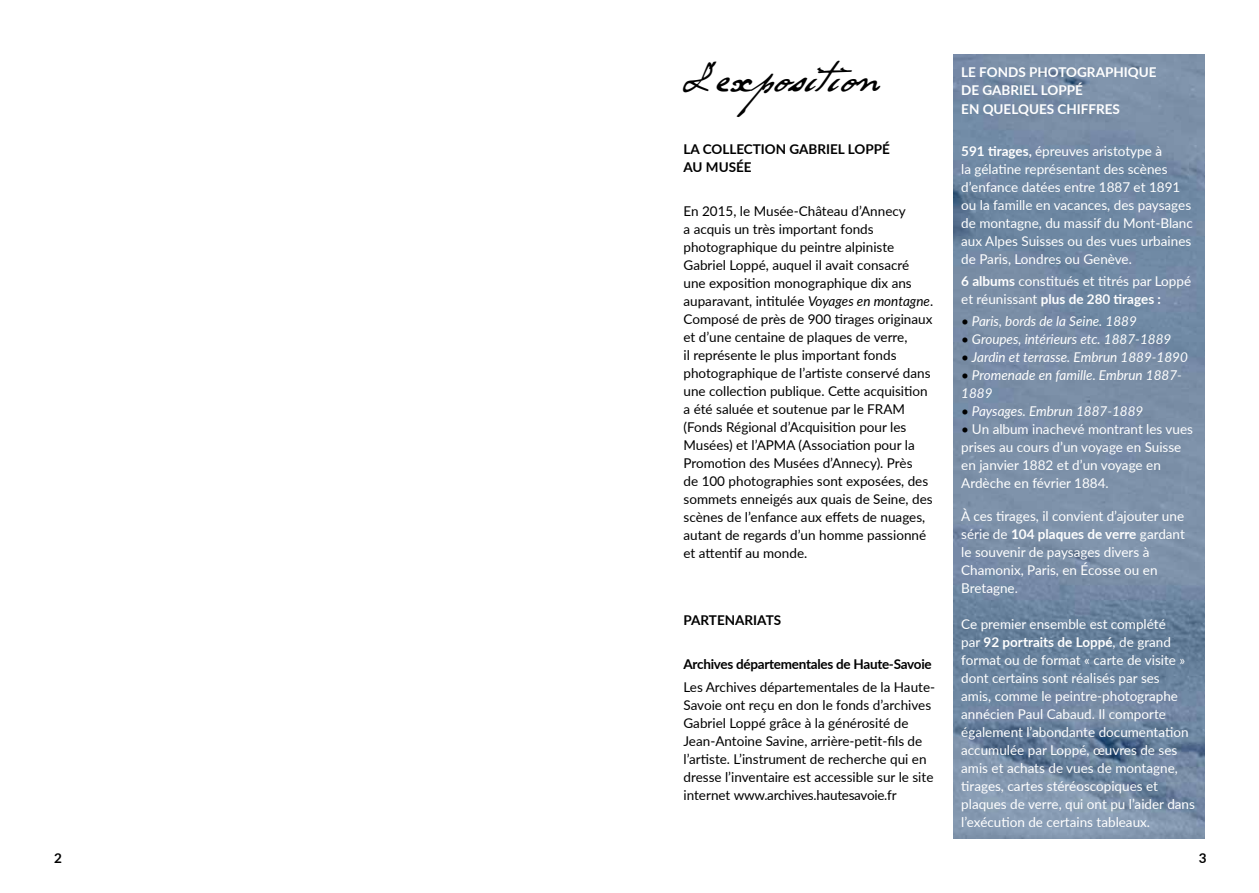
<style>
.page{position:relative;width:1259px;height:893px;background:#fff}
.page>*{position:absolute;margin:0;border:0;box-sizing:border-box;transform-origin:0 0}
.t1{font:46.5px "Loppette V1";color:#000}
.t2{font:13.5px/18px "Lato";color:#000}
.t3{font:13.5px/18px "Lato";color:#fff}
.t4{font:italic 13.5px/18px "Lato";color:#fff}
.t5{font:700 13.5px/18px "Lato";color:#000}
.t6{font:700 13.5px/17.7px "Lato";color:#fff}
.s1{font-style:italic}
.s2{font-weight:700}
.s3{font-style:normal;color:#000}
.s4{color:#000}
</style>
<div class="page">
<img style="left:953px;top:54px;width:252px;height:785px">
<h1 class="t1" style="left:683px;top:48px;width:199px">L'exposition</h1>
<p class="t5" style="left:683px;top:139px;width:208px">la collection Gabriel Loppé au musée</p>
<p class="t2" style="left:683px;top:202px;width:251px">En 2015, le Musée-Château d’Annecy<br>a acquis un très important fonds photographique du peintre alpiniste Gabriel Loppé, auquel il avait consacré une exposition monographique dix ans auparavant, intitulée <span class="s1">Voyages en montagne</span>.<br>Composé de près de 900 tirages originaux et d’une centaine de plaques de verre,<br>il représente le plus important fonds photographique de l’artiste conservé dans une collection publique. Cette acquisition a été saluée et soutenue par le FRAM (Fonds Régional d’Acquisition pour les Musées) et l’APMA (Association pour la Promotion des Musées d’Annecy). Près<br>de 100 photographies sont exposées, des sommets enneigés aux quais de Seine, des scènes de l’enfance aux effets de nuages, autant de regards d’un homme passionné et attentif au monde.</p>
<p class="t5" style="left:683px;top:610px;width:99px">partenariats</p>
<p class="t5" style="left:683px;top:655px;width:250px">Archives départementales de Haute-Savoie</p>
<p class="t2" style="left:683px;top:677px;width:253px">Les Archives départementales de la Haute-Savoie ont reçu en don le fonds d’archives Gabriel Loppé grâce à la générosité de Jean-Antoine Savine, arrière-petit-fils de l’artiste. L’instrument de recherche qui en dresse l’inventaire est accessible sur le site internet www.archives.hautesavoie.fr</p>
<p class="t6" style="left:961px;top:63px;width:197px">Le fonds photog raph ique de Gabriel Loppé</p>
<p class="t6" style="left:961px;top:100px;width:160px">en quelques ch iffres</p>
<p class="t3" style="left:961px;top:141px;width:233px"><span class="s2">591 tirages,</span> épreuves aristotype à<br>la gélatine représentant des scènes d’enfance datées entre 1887 et 1891 ou la famille en vacances, des paysages de montagne, du massif du Mont-Blanc aux Alpes Suisses ou des vues urbaines de Paris, Londres ou Genève.</p>
<p class="t3" style="left:961px;top:272px;width:231px"><span class="s2">6 albums</span> constitués et titrés par Loppé et réunissant <span class="s2">plus de 280 tirages :</span></p>
<p class="t4" style="left:961px;top:312px;width:177px"><span class="s3">•</span> Paris, bords de la Seine. 1889</p>
<p class="t4" style="left:961px;top:330px;width:212px"><span class="s3">•</span> Groupes, intérieurs etc. 1887-1889</p>
<p class="t4" style="left:961px;top:348px;width:228px"><span class="s3">•</span> Jardin et terrasse. Embrun 1889-1890</p>
<p class="t4" style="left:961px;top:366px;width:222px"><span class="s3">•</span> Promenade en famille. Embrun 1887-<br>1889</p>
<p class="t4" style="left:961px;top:402px;width:184px"><span class="s3">•</span> Paysages. Embrun 1887-1889</p>
<p class="t3" style="left:961px;top:420px;width:233px"><span class="s4">•</span> Un album inachevé montrant les vues prises au cours d’un voyage en Suisse en janvier 1882 et d’un voyage en<br>Ardèche en février 1884.</p>
<p class="t3" style="left:961px;top:507px;width:225px">À ces tirages, il convient d’ajouter une série de <span class="s2">104 plaques de verre</span> gardant le souvenir de paysages divers à<br>Chamonix, Paris, en Écosse ou en<br>Bretagne.</p>
<p class="t3" style="left:961px;top:615px;width:235px">Ce premier ensemble est complété<br>par <span class="s2">92 portraits de Loppé</span>, de grand format ou de format « carte de visite » dont certains sont réalisés par ses<br>amis, comme le peintre-photographe annécien Paul Cabaud. Il comporte également l’abondante documentation accumulée par Loppé, œuvres de ses amis et achats de vues de montagne, tirages, cartes stéréoscopiques et plaques de verre, qui ont pu l’aider dans l’exécution de certains tableaux.</p>
<p class="t5" style="left:54px;top:849px;width:9px">2</p>
<p class="t5" style="left:1198px;top:849px;width:9px">3</p>
</div>
